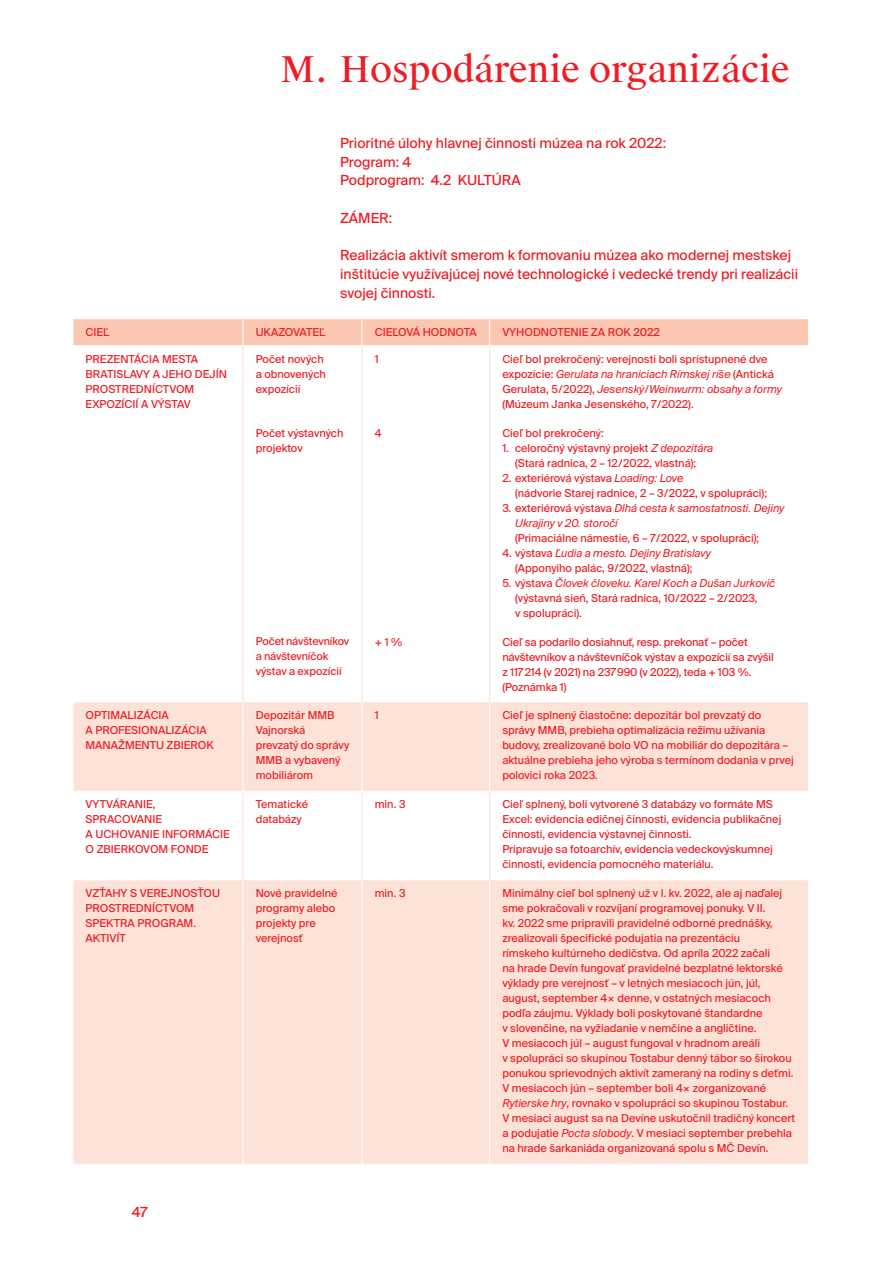
<style>
.page{position:relative;width:893px;height:1263px;background:#fff}
.page>*{position:absolute;margin:0;border:0;box-sizing:border-box;transform-origin:0 0}
.H1_Suisse_Works_23_7{font:35.55px "Suisse Works";color:#ee1d23}
.Body_9_3pt{font:13.95px/18.8px "Suisse Intl";color:#ee1d23}
.Tabulka_02_Body{font:10.95px/15px "Suisse Intl";color:#ee1d23}
.Tabulka_02_VERZALKY{font:10.95px/15px "Suisse Intl";color:#ee1d23}
.Tabuľka_Nadpis{font:10.95px "Suisse Intl";color:#ee1d23}
.Tabuľka_Body_Center{font:10.95px "Suisse Intl";color:#ee1d23}
.Tabulka_02_Body-2{font:10.8px/15px "Suisse Intl";letter-spacing:-.01em;color:#ee1d23}
.s1{font-style:italic}
</style>
<div class="page">
<svg style="left:73px;top:702px;width:735px;height:461px;fill:#fde2d7"></svg>
<div style="left:73px;top:319px;width:735px;height:26px;background:#fbc7b1"></div>
<hr style="left:242px;top:702px;width:1px;height:89px;background:#fff">
<hr style="left:361px;top:702px;width:2px;height:89px;background:#fff">
<hr style="left:489px;top:702px;width:1px;height:89px;background:#fff">
<hr style="left:242px;top:880px;width:1px;height:283px;background:#fff">
<hr style="left:361px;top:880px;width:2px;height:283px;background:#fff">
<hr style="left:489px;top:880px;width:1px;height:283px;background:#fff">
<hr style="left:72px;top:791px;width:171px;height:1px;background:#fff">
<hr style="left:243px;top:791px;width:119px;height:1px;background:#fff">
<hr style="left:362px;top:791px;width:128px;height:1px;background:#fff">
<hr style="left:490px;top:791px;width:319px;height:1px;background:#fff">
<hr style="left:242px;top:346px;width:1px;height:74px;background:#fde2d7">
<hr style="left:361px;top:346px;width:2px;height:74px;background:#fde2d7">
<hr style="left:489px;top:346px;width:1px;height:74px;background:#fde2d7">
<hr style="left:242px;top:420px;width:1px;height:209px;background:#fde2d7">
<hr style="left:361px;top:420px;width:2px;height:209px;background:#fde2d7">
<hr style="left:489px;top:420px;width:1px;height:209px;background:#fde2d7">
<hr style="left:242px;top:629px;width:1px;height:73px;background:#fde2d7">
<hr style="left:361px;top:629px;width:2px;height:73px;background:#fde2d7">
<hr style="left:489px;top:629px;width:1px;height:73px;background:#fde2d7">
<hr style="left:242px;top:792px;width:1px;height:88px;background:#fde2d7">
<hr style="left:361px;top:792px;width:2px;height:88px;background:#fde2d7">
<hr style="left:489px;top:792px;width:1px;height:88px;background:#fde2d7">
<p class="H1_Suisse_Works_23_7" style="left:281px;top:47px;width:511px">M. Hospodárenie organizácie</p>
<p class="Body_9_3pt" style="left:340px;top:134px;width:327px">Prioritné úlohy hlavnej činnosti múzea na rok 2022:</p>
<p class="Body_9_3pt" style="left:340px;top:152px;width:72px">Program: 4</p>
<p class="Body_9_3pt" style="left:340px;top:171px;width:182px">Podprogram: 4.2 KULTÚRA</p>
<p class="Body_9_3pt" style="left:340px;top:209px;width:53px">ZÁMER:</p>
<p class="Body_9_3pt" style="left:340px;top:246px;width:459px">Realizácia aktivít smerom k formovaniu múzea ako modernej mestskej inštitúcie využívajúcej nové technologické i vedecké trendy pri realizácii svojej činnosti.</p>
<p class="Tabuľka_Nadpis" style="left:86px;top:326px;width:25px">CIEĽ</p>
<p class="Tabuľka_Nadpis" style="left:256px;top:326px;width:71px">UKAZOVATEĽ</p>
<p class="Tabuľka_Nadpis" style="left:375px;top:326px;width:103px">CIEĽOVÁ HODNOTA</p>
<p class="Tabuľka_Nadpis" style="left:502px;top:326px;width:159px">VYHODNOTENIE ZA ROK 2022</p>
<p class="Tabulka_02_VERZALKY" style="left:86px;top:351px;width:143px">PREZENTÁCIA MESTA<br>BRATISLAVY A JEHO DEJÍN<br>PROSTREDNÍCTVOM<br>EXPOZÍCIÍ A VÝSTAV</p>
<p class="Tabulka_02_Body" style="left:256px;top:351px;width:72px">Počet nových a obnovených expozícií</p>
<p class="Tabuľka_Body_Center" style="left:375px;top:352px;width:5px">1</p>
<p class="Tabulka_02_Body" style="left:502px;top:351px;width:281px">Cieľ bol prekročený: verejnosti boli sprístupnené dve expozície: <span class="s1">Gerulata na hraniciach Rímskej ríše</span> (Antická Gerulata, 5/2022), <span class="s1">Jesenský/Weinwurm: obsahy a formy </span>(Múzeum Janka Jesenského, 7/2022).</p>
<p class="Tabulka_02_Body" style="left:256px;top:425px;width:89px">Počet výstavných projektov</p>
<p class="Tabuľka_Body_Center" style="left:375px;top:426px;width:8px">4</p>
<p class="Tabulka_02_Body" style="left:502px;top:425px;width:103px">Cieľ bol prekročený:</p>
<p class="Tabulka_02_Body" style="left:502px;top:440px;width:212px;text-align:center">1. celoročný výstavný projekt <span class="s1">Z depozitára </span>(Stará radnica, 2 – 12/2022, vlastná);</p>
<p class="Tabulka_02_Body" style="left:515px;top:470px;width:253px;text-indent:-13px">2. exteriérová výstava <span class="s1">Loading: Love<br></span>(nádvorie Starej radnice, 2 – 3/2022, v spolupráci);</p>
<p class="Tabulka_02_Body" style="left:515px;top:500px;width:271px;text-indent:-13px">3. exteriérová výstava <span class="s1">Dlhá cesta k samostatnosti. Dejiny<br>Ukrajiny v 20. storočí<br></span>(Primaciálne námestie, 6 – 7/2022, v spolupráci);</p>
<p class="Tabulka_02_Body" style="left:502px;top:545px;width:210px;text-align:center">4. výstava <span class="s1">Ľudia a mesto. Dejiny Bratislavy </span>(Apponyiho palác, 9/2022, vlastná);</p>
<p class="Tabulka_02_Body" style="left:515px;top:575px;width:262px;text-indent:-13px">5. výstava <span class="s1">Človek človeku. Karel Koch a Dušan Jurkovič </span>(výstavná sieň, Stará radnica, 10/2022 – 2/2023,<br>v spolupráci).</p>
<p class="Tabulka_02_Body-2" style="left:256px;top:634px;width:95px">Počet návštevníkov a návštevníčok výstav a expozícií</p>
<p class="Tabulka_02_Body" style="left:375px;top:634px;width:29px">+ 1 %</p>
<p class="Tabulka_02_Body" style="left:502px;top:634px;width:273px">Cieľ sa podarilo dosiahnuť, resp. prekonať – počet návštevníkov a návštevníčok výstav a expozícií sa zvýšil z 117214 (v 2021) na 237990 (v 2022), teda + 103 %. (Poznámka 1)</p>
<p class="Tabulka_02_VERZALKY" style="left:86px;top:708px;width:130px">OPTIMALIZÁCIA<br>A PROFESIONALIZÁCIA<br>MANAŽMENTU ZBIEROK</p>
<p class="Tabulka_02_Body" style="left:256px;top:708px;width:95px">Depozitár MMB<br>Vajnorská prevzatý do správy<br>MMB a vybavený mobiliárom</p>
<p class="Tabuľka_Body_Center" style="left:375px;top:709px;width:5px">1</p>
<p class="Tabulka_02_Body" style="left:502px;top:708px;width:293px">Cieľ je splnený čiastočne: depozitár bol prevzatý do správy MMB, prebieha optimalizácia režimu užívania budovy, zrealizované bolo VO na mobiliár do depozitára – aktuálne prebieha jeho výroba s termínom dodania v prvej polovici roka 2023.</p>
<p class="Tabulka_02_VERZALKY" style="left:86px;top:797px;width:146px">VYTVÁRANIE,<br>SPRACOVANIE<br>A UCHOVANIE INFORMÁCIE<br>O ZBIERKOVOM FONDE</p>
<p class="Tabulka_02_Body" style="left:256px;top:797px;width:54px">Tematické databázy</p>
<p class="Tabulka_02_Body" style="left:375px;top:797px;width:32px">min. 3</p>
<p class="Tabulka_02_Body" style="left:502px;top:797px;width:280px">Cieľ splnený, boli vytvorené 3 databázy vo formáte MS<br>Excel: evidencia edičnej činnosti, evidencia publikačnej činnosti, evidencia výstavnej činnosti.</p>
<p class="Tabulka_02_Body" style="left:502px;top:842px;width:272px">Pripravuje sa fotoarchív, evidencia vedeckovýskumnej činnosti, evidencia pomocného materiálu.</p>
<p class="Tabulka_02_VERZALKY" style="left:86px;top:886px;width:136px">VZŤAHY S VEREJNOSŤOU<br>PROSTREDNÍCTVOM<br>SPEKTRA PROGRAM.<br>AKTIVÍT</p>
<p class="Tabulka_02_Body" style="left:256px;top:886px;width:83px">Nové pravidelné programy alebo projekty pre verejnosť</p>
<p class="Tabulka_02_Body" style="left:375px;top:886px;width:32px">min. 3</p>
<p class="Tabulka_02_Body" style="left:502px;top:886px;width:294px">Minimálny cieľ bol splnený už v I. kv. 2022, ale aj naďalej sme pokračovali v rozvíjaní programovej ponuky. V II.<br>kv. 2022 sme pripravili pravidelné odborné prednášky, zrealizovali špecifické podujatia na prezentáciu<br>rímskeho kultúrneho dedičstva. Od apríla 2022 začali<br>na hrade Devín fungovať pravidelné bezplatné lektorské výklady pre verejnosť – v letných mesiacoch jún, júl, august, september 4× denne, v ostatných mesiacoch podľa záujmu. Výklady boli poskytované štandardne<br>v slovenčine, na vyžiadanie v nemčine a angličtine.<br>V mesiacoch júl – august fungoval v hradnom areáli<br>v spolupráci so skupinou Tostabur denný tábor so širokou ponukou sprievodných aktivít zameraný na rodiny s deťmi.<br>V mesiacoch jún – september boli 4× zorganizované <span class="s1">Rytierske hry</span>, rovnako v spolupráci so skupinou Tostabur.<br>V mesiaci august sa na Devíne uskutočnil tradičný koncert a podujatie <span class="s1">Pocta slobody</span>. V mesiaci september prebehla na hrade šarkaniáda organizovaná spolu s MČ Devín.</p>
<p class="Body_9_3pt" style="left:132px;top:1202px;width:17px">47</p>
</div>
